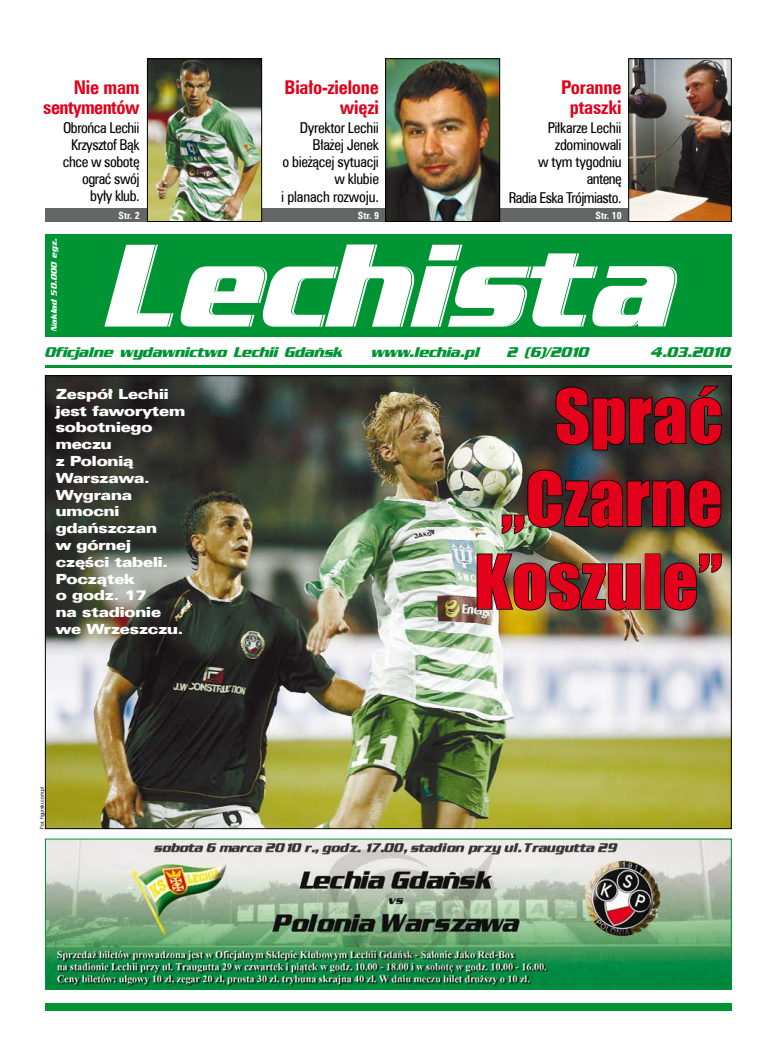
<style>
.page{position:relative;width:774px;height:1049px;background:#fff}
.page>*{position:absolute;margin:0;border:0;box-sizing:border-box;transform-origin:0 0}
.t1{font:69px/82.8px "Impact";letter-spacing:.01em;color:#e2001a;text-align:right}
.t2{font:19px/20px "Zurich Cn EU Bold";letter-spacing:-.01em;color:#e2001a;text-align:right}
.t3{font:19px/20px "Zurich Cn EU Bold";letter-spacing:-.03em;color:#e2001a;text-align:right}
.t4{font:15px/17px "Zurich Cn EU Normal";letter-spacing:-.02em;color:#000;text-align:right}
.t5{font:15px "Zurich Cn EU Normal";letter-spacing:-.04em;color:#000}
.t6{font:14px/16.8px "Zurich U Blk Ex EU Normal";letter-spacing:-.01em;color:#fff}
.t7{font:italic 14px "Super Lechia";letter-spacing:-.015em;color:#009534}
.t8{font:10px "Zurich Cn EU Bold";color:#fff}
.t9{font:italic 8px "Super Lechia";color:#fff}
.t10{font:5px "Arial";color:#000}
</style>
<div class="page">
<div style="left:45px;top:1003px;width:686px;height:7px;background:#009534"></div>
<img style="left:47px;top:377px;width:682px;height:450px">
<div style="left:45px;top:208px;width:686px;height:13px;background:#646567"></div>
<img style="left:149px;top:61px;width:111px;height:159px">
<div style="left:147px;top:59px;width:115px;height:163px;border:1px solid #000"></div>
<img style="left:387px;top:61px;width:111px;height:159px">
<div style="left:385px;top:59px;width:115px;height:163px;border:1px solid #000"></div>
<img style="left:630px;top:61px;width:99px;height:159px">
<div style="left:628px;top:59px;width:103px;height:163px;border:1px solid #000"></div>
<hr style="left:45px;top:365px;width:686px;height:3px;background:#009534">
<div style="left:45px;top:234px;width:686px;height:103px;background:#009534"></div>
<svg style="left:104px;top:244px;width:570px;height:83px;fill:#f7fbf8"></svg>
<svg style="left:555px;top:384px;width:167px;height:67px;background:#2b2b27"></svg>
<img style="left:501px;top:469px;width:221px;height:66px">
<img style="left:476px;top:552px;width:166px;height:59px">
<div style="left:645px;top:553px;width:15px;height:57px;border:2px solid #000"></div>
<svg style="left:663px;top:553px;width:60px;height:58px;background:#60644f"></svg>
<img style="left:47px;top:841px;width:682px;height:146px">
<div style="left:45px;top:839px;width:686px;height:150px;border:1px solid #009534"></div>
<p class="t3" style="left:43px;top:77px;width:98px">Nie mam sentymentów</p>
<p class="t4" style="left:63px;top:119px;width:78px">Obrońca Lechii<br>Krzysztof Bąk chce w sobotę ograć swój były klub.</p>
<p class="t9" style="left:50px;top:331px;width:94px;rotate:-90deg">Nakład 50.000 egz.</p>
<p class="t8" style="left:119px;top:209px;width:23px">Str. 2</p>
<p class="t2" style="left:285px;top:77px;width:96px">Biało-zielone więzi</p>
<p class="t4" style="left:281px;top:119px;width:99px">Dyrektor Lechii<br>Błażej Jenek<br>o bieżącej sytuacji w klubie<br>i planach rozwoju.</p>
<p class="t2" style="left:561px;top:77px;width:62px;text-align:center">Poranne ptaszki</p>
<p class="t4" style="left:538px;top:119px;width:85px">Piłkarze Lechii zdominowali<br>w tym tygodniu antenę</p>
<p class="t5" style="left:509px;top:188px;width:114px">Radia Eska Trójmiasto.</p>
<p class="t8" style="left:358px;top:209px;width:23px">Str. 9</p>
<p class="t8" style="left:595px;top:209px;width:28px">Str. 10</p>
<p class="t7" style="left:45px;top:344px;width:300px">Oficjalne wydawnictwo Lechii Gdañsk</p>
<p class="t7" style="left:372px;top:344px;width:110px">www.lechia.pl</p>
<p class="t7" style="left:507px;top:344px;width:83px">2 (6)/2010</p>
<p class="t7" style="left:651px;top:344px;width:81px">4.03.2010</p>
<p class="t6" style="left:56px;top:386px;width:131px">Zespół Lechii jest faworytem sobotniego meczu<br>z Polonią<br>Warszawa.<br>Wygrana umocni gdańszczan<br>w górnej części tabeli.<br>Początek<br>o godz. 17<br>na stadionie we Wrzeszczu.</p>
<p class="t10" style="left:39px;top:829px;width:43px;rotate:-90deg">Fot. figurski.com.pl</p>
<h1 class="t1" style="left:475px;top:373px;width:249px">Sprać „Czarne<br>Koszule”</h1>
</div>
